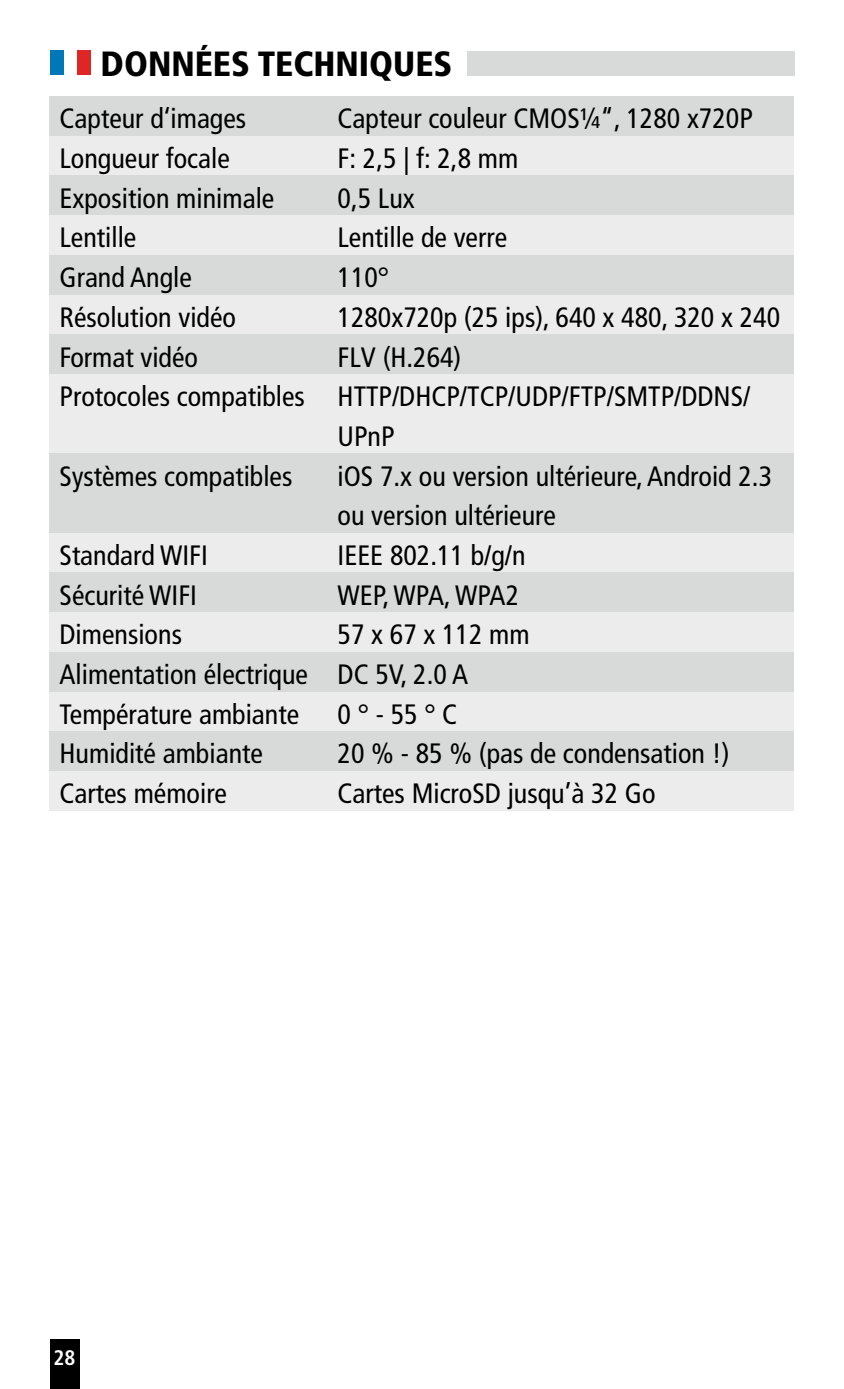
<style>
.page{position:relative;width:844px;height:1389px;background:#fff}
.page>*{position:absolute;margin:0;border:0;box-sizing:border-box;transform-origin:0 0}
.t1{font:900 condensed 35px "Frutiger";color:#000}
.t2{font:condensed 28px/39.6px "Frutiger";color:#000}
.t3{font:700 condensed 21px "Frutiger";color:#fff}
</style>
<div class="page">
<div style="left:50px;top:96px;width:744px;height:40px;background:#d8d9d9"></div>
<div style="left:50px;top:136px;width:744px;height:40px;background:#ececec"></div>
<div style="left:50px;top:215px;width:744px;height:40px;background:#ececec"></div>
<div style="left:50px;top:295px;width:744px;height:39px;background:#ececec"></div>
<div style="left:50px;top:374px;width:744px;height:79px;background:#ececec"></div>
<div style="left:50px;top:533px;width:744px;height:39px;background:#ececec"></div>
<div style="left:50px;top:612px;width:744px;height:40px;background:#ececec"></div>
<div style="left:50px;top:692px;width:744px;height:39px;background:#ececec"></div>
<div style="left:50px;top:771px;width:744px;height:40px;background:#ececec"></div>
<div style="left:50px;top:176px;width:744px;height:39px;background:#d8d9d9"></div>
<div style="left:50px;top:255px;width:744px;height:40px;background:#d8d9d9"></div>
<div style="left:50px;top:334px;width:744px;height:40px;background:#d8d9d9"></div>
<div style="left:50px;top:453px;width:744px;height:80px;background:#d8d9d9"></div>
<div style="left:50px;top:572px;width:744px;height:40px;background:#d8d9d9"></div>
<div style="left:50px;top:652px;width:744px;height:40px;background:#d8d9d9"></div>
<div style="left:50px;top:731px;width:744px;height:40px;background:#d8d9d9"></div>
<div style="left:466px;top:51px;width:328px;height:25px;background:#d8d9d9"></div>
<svg style="left:50px;top:50px;width:41px;height:1px"></svg>
<div style="left:50px;top:51px;width:14px;height:24px;background:#0077b7"></div>
<div style="left:77px;top:51px;width:14px;height:24px;background:#de2624"></div>
<div style="left:50px;top:1339px;width:29px;height:50px;background:#000"></div>
<p class="t1" style="left:101px;top:43px;width:353px">DONNÉES TECHNIQUES</p>
<p class="t2" style="left:60px;top:99px;width:216px">Capteur d‘images<br>Longueur focale<br>Exposition minimale<br>Lentille<br>Grand Angle<br>Résolution vidéo<br>Format vidéo</p>
<p class="t2" style="left:337px;top:99px;width:416px">Capteur couleur CMOS¼“, 1280 x720P</p>
<p class="t2" style="left:337px;top:139px;width:182px">F: 2,5 | f: 2,8 mm</p>
<p class="t2" style="left:337px;top:179px;width:79px">0,5 Lux</p>
<p class="t2" style="left:337px;top:218px;width:171px">Lentille de verre</p>
<p class="t2" style="left:337px;top:258px;width:53px">110°</p>
<p class="t2" style="left:337px;top:298px;width:444px">1280x720p (25 ips), 640 x 480, 320 x 240</p>
<p class="t2" style="left:337px;top:337px;width:125px">FLV (H.264)</p>
<p class="t2" style="left:60px;top:377px;width:692px">Protocoles compatibles HTTP/DHCP/TCP/UDP/FTP/SMTP/DDNS/</p>
<p class="t2" style="left:337px;top:417px;width:59px">UPnP</p>
<p class="t2" style="left:60px;top:456px;width:234px">Systèmes compatibles</p>
<p class="t2" style="left:337px;top:456px;width:436px">iOS 7.x ou version ultérieure, Android 2.3 ou version ultérieure</p>
<p class="t2" style="left:60px;top:536px;width:150px">Standard WIFI</p>
<p class="t2" style="left:337px;top:536px;width:189px">IEEE 802.11 b/g/n</p>
<p class="t2" style="left:60px;top:575px;width:139px">Sécurité WIFI</p>
<p class="t2" style="left:337px;top:575px;width:183px">WEP, WPA, WPA2</p>
<p class="t2" style="left:60px;top:615px;width:124px">Dimensions</p>
<p class="t2" style="left:60px;top:615px;width:471px;text-indent:278px">57 x 67 x 112 mm<br>Alimentation électrique DC 5V, 2.0 A<br>Température ambiante</p>
<p class="t2" style="left:337px;top:694px;width:121px">0 ° - 55 ° C</p>
<p class="t2" style="left:60px;top:734px;width:205px">Humidité ambiante</p>
<p class="t2" style="left:337px;top:734px;width:393px">20 % - 85 % (pas de condensation !)</p>
<p class="t2" style="left:60px;top:774px;width:169px">Cartes mémoire</p>
<p class="t2" style="left:337px;top:774px;width:319px">Cartes MicroSD jusqu’à 32 Go</p>
<p class="t3" style="left:54px;top:1345px;width:23px">28</p>
</div>
